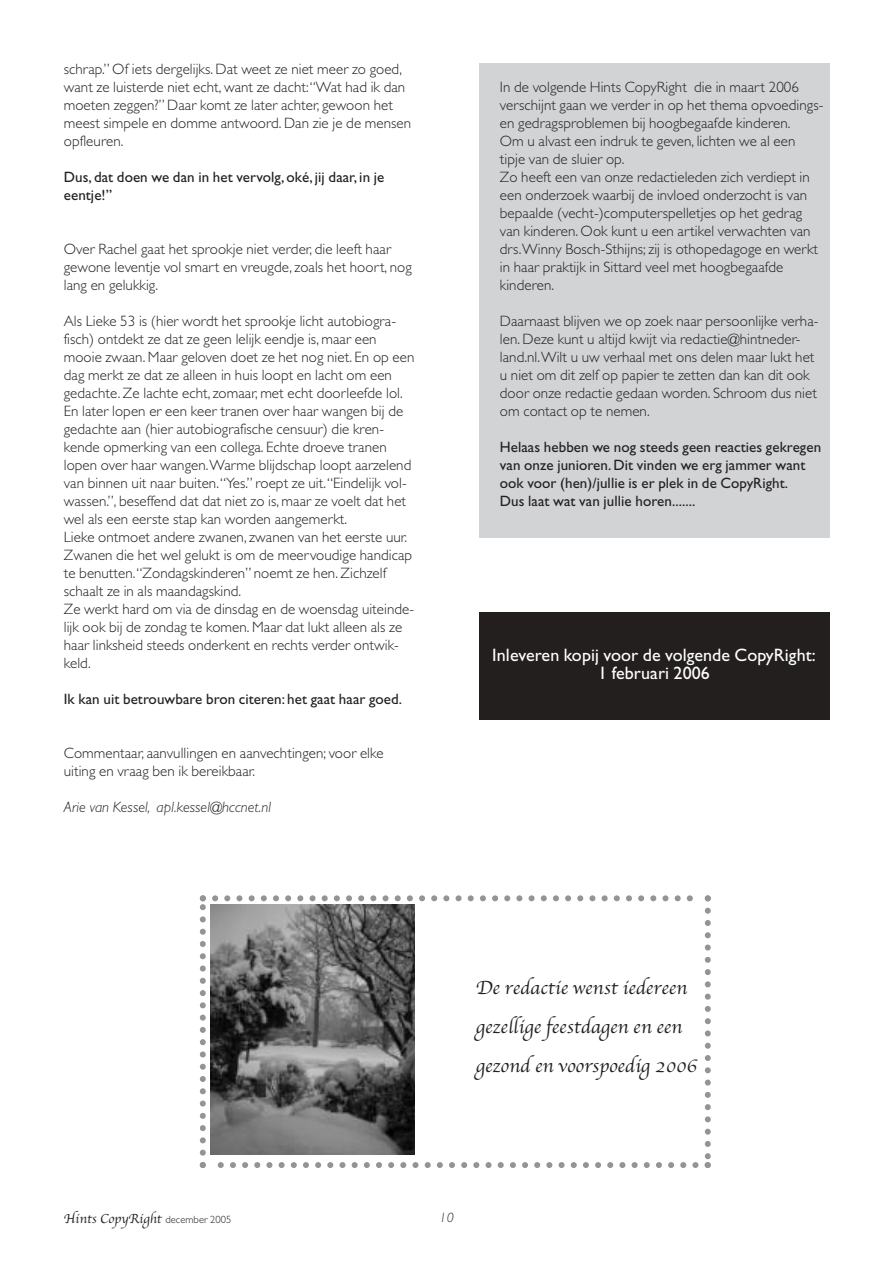
<style>
.page{position:relative;width:893px;height:1262px;background:#fff}
.page>*{position:absolute;margin:0;border:0;box-sizing:border-box;transform-origin:0 0}
.t1{font:19.5px/39px "Apple Chancery";letter-spacing:.005em;color:#231f1f}
.t2{font:18px/18px "Gill Sans";letter-spacing:.005em;color:#fff;text-align:center}
.t3{font:300 15px/18px "Gill Sans";letter-spacing:.005em;color:#231f1f}
.t4{font:15px/18px "Gill Sans";letter-spacing:.005em;color:#231f1f}
.t5{font:italic 300 15px "Gill Sans";letter-spacing:.005em;color:#231f1f}
.t6{font:13.5px "Apple Chancery";letter-spacing:.005em;color:#231f1f}
.t7{font:italic 300 13.5px "Gill Sans";color:#231f1f}
.s1{font-family:"Gill Sans";font-weight:300;font-size:10.5px}
</style>
<div class="page">
<div style="left:478px;top:64px;width:351px;height:474px;background:#d1d3d5"></div>
<div style="left:478px;top:612px;width:351px;height:108px;background:#231f1f"></div>
<svg style="left:200px;top:895px;width:510px;height:273px"></svg>
<img style="left:210px;top:904px;width:205px;height:250px">
<p class="t3" style="left:64px;top:62px;width:349px">schrap.” Of iets dergelijks. Dat weet ze niet meer zo goed, want ze luisterde niet echt, want ze dacht:“Wat had ik dan moeten zeggen?” Daar komt ze later achter, gewoon het meest simpele en domme antwoord. Dan zie je de mensen opfleuren.</p>
<p class="t4" style="left:64px;top:170px;width:322px">Dus, dat doen we dan in het vervolg, oké, jij daar, in je eentje!”</p>
<p class="t3" style="left:64px;top:242px;width:349px">Over Rachel gaat het sprookje niet verder, die leeft haar gewone leventje vol smart en vreugde, zoals het hoort, nog lang en gelukkig.</p>
<p class="t3" style="left:64px;top:314px;width:352px">Als Lieke 53 is (hier wordt het sprookje licht autobiogra&shy;fisch) ontdekt ze dat ze geen lelijk eendje is, maar een mooie zwaan. Maar geloven doet ze het nog niet. En op een dag merkt ze dat ze alleen in huis loopt en lacht om een gedachte. Ze lachte echt, zomaar, met echt doorleefde lol.<br>En later lopen er een keer tranen over haar wangen bij de gedachte aan (hier autobiografische censuur) die kren&shy;kende opmerking van een collega. Echte droeve tranen lopen over haar wangen.Warme blijdschap loopt aarzelend van binnen uit naar buiten.“Yes.” roept ze uit.“Eindelijk vol&shy;wassen.”, beseffend dat dat niet zo is, maar ze voelt dat het wel als een eerste stap kan worden aangemerkt.<br>Lieke ontmoet andere zwanen, zwanen van het eerste uur.<br>Zwanen die het wel gelukt is om de meervoudige handicap te benutten.“Zondagskinderen” noemt ze hen. Zichzelf schaalt ze in als maandagskind.<br>Ze werkt hard om via de dinsdag en de woensdag uiteinde&shy;lijk ook bij de zondag te komen. Maar dat lukt alleen als ze haar linksheid steeds onderkent en rechts verder ontwik&shy;keld.</p>
<p class="t4" style="left:64px;top:692px;width:340px">Ik kan uit betrouwbare bron citeren: het gaat haar goed.</p>
<p class="t3" style="left:64px;top:746px;width:321px">Commentaar, aanvullingen en aanvechtingen; voor elke uiting en vraag ben ik bereikbaar.</p>
<p class="t5" style="left:64px;top:802px;width:209px">Arie van Kessel, apl.kessel@hccnet.nl</p>
<p class="t3" style="left:500px;top:80px;width:325px">In de volgende Hints CopyRight die in maart 2006 verschijnt gaan we verder in op het thema opvoedings&shy;en gedragsproblemen bij hoogbegaafde kinderen.<br>Om u alvast een indruk te geven, lichten we al een tipje van de sluier op.<br>Zo heeft een van onze redactieleden zich verdiept in een onderzoek waarbij de invloed onderzocht is van bepaalde (vecht-)computerspelletjes op het gedrag van kinderen. Ook kunt u een artikel verwachten van drs.Winny Bosch-Sthijns; zij is othopedagoge en werkt in haar praktijk in Sittard veel met hoogbegaafde kinderen.</p>
<p class="t3" style="left:500px;top:314px;width:320px">Daarnaast blijven we op zoek naar persoonlijke verha&shy;len. Deze kunt u altijd kwijt via redactie@hintneder&shy;land.nl.Wilt u uw verhaal met ons delen maar lukt het u niet om dit zelf op papier te zetten dan kan dit ook door onze redactie gedaan worden. Schroom dus niet om contact op te nemen.</p>
<p class="t4" style="left:500px;top:440px;width:323px">Helaas hebben we nog steeds geen reacties gekregen van onze junioren. Dit vinden we erg jammer want ook voor (hen)/jullie is er plek in de CopyRight.<br>Dus laat wat van jullie horen.......</p>
<p class="t2" style="left:492px;top:647px;width:325px">Inleveren kopij voor de volgende CopyRight:<br>1 februari 2006</p>
<h1 class="t1" style="left:476px;top:970px;width:223px">De redactie wenst iedereen gezellige feestdagen en een gezond en voorspoedig 2006</h1>
<p class="t6" style="left:64px;top:1210px;width:169px">Hints CopyRight <span class="s1">december 2005</span></p>
<p class="t7" style="left:439px;top:1212px;width:16px">10</p>
</div>
